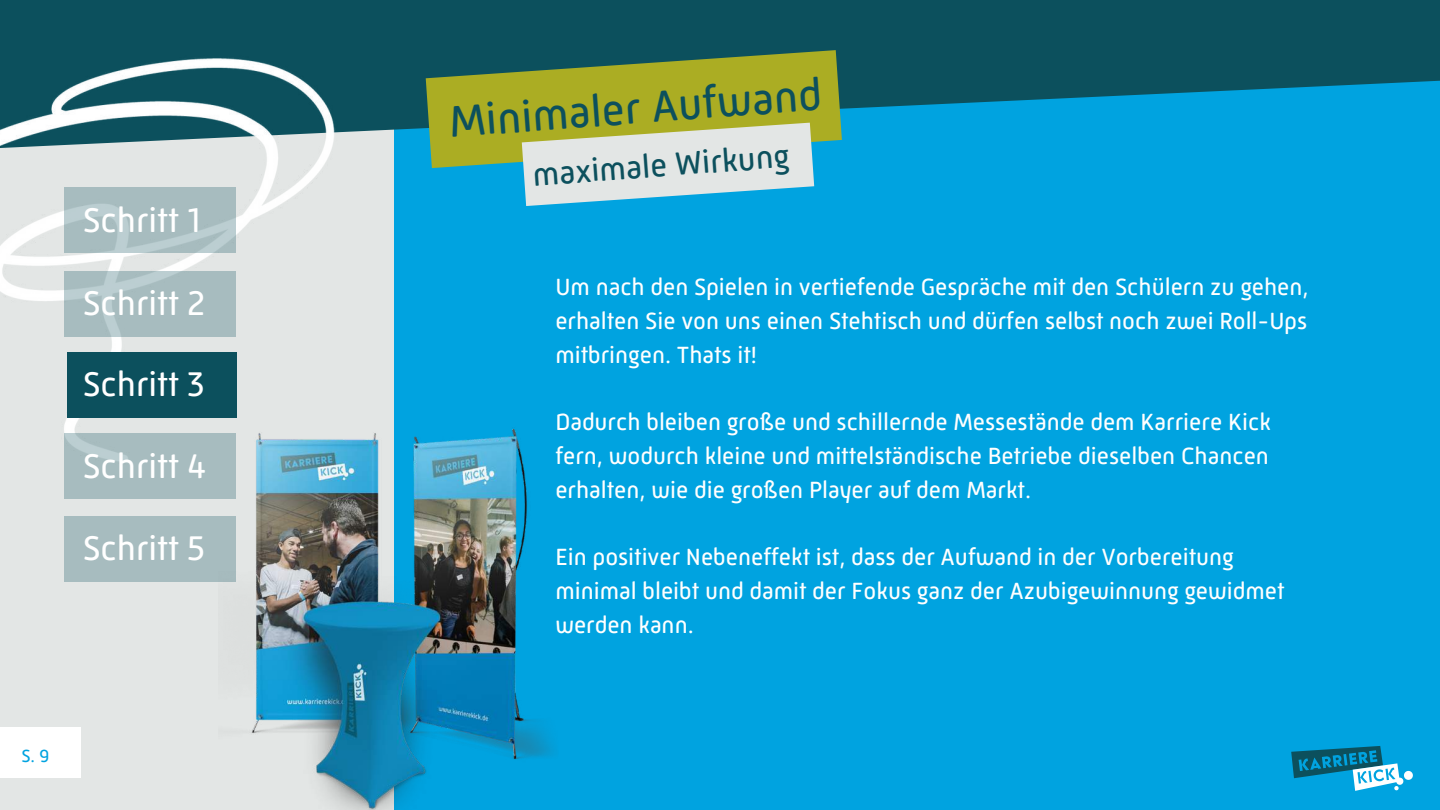
<style>
.page{position:relative;width:1440px;height:810px;background:#fff}
.page>*{position:absolute;margin:0;border:0;box-sizing:border-box;transform-origin:0 0}
.t1{font:45px "Mic 32 New Rounded";color:#0c505d}
.t2{font:35px "Mic 32 New Rounded";color:#fff}
.t3{font:33px "Mic 32 New Rounded";color:#0c505d}
.t4{font:24px/33.8px "Mic 32 New Rounded";color:#fff;text-align:justify}
.t5{font:18px "Mic 32 New Rounded";color:#00a3e0}
</style>
<div class="page">
<div style="left:0;top:56px;width:394px;height:754px;background:#e3e6e5"></div>
<div style="left:394px;top:0;width:1046px;height:810px;background:#00a3e0"></div>
<svg style="left:0;top:0;width:1440px;height:132px;fill:#0c505d"></svg>
<img style="left:0;top:12px;width:347px;height:487px">
<div style="left:0;top:727px;width:81px;height:50px;background:#fff"></div>
<svg style="left:65px;top:188px;width:171px;height:65px;background:#abbfc2"></svg>
<svg style="left:65px;top:271px;width:171px;height:65px;background:#a9bec1"></svg>
<div style="left:67px;top:352px;width:169px;height:65px;background:#0c505d"></div>
<svg style="left:1291px;top:746px;width:122px;height:45px"></svg>
<div style="left:65px;top:434px;width:171px;height:65px;background:#a7bcbf"></div>
<svg style="left:426px;top:50px;width:416px;height:118px;background:#899c33"></svg>
<svg style="left:522px;top:123px;width:292px;height:83px;background:#c0d7cd"></svg>
<div style="left:65px;top:516px;width:171px;height:65px;background:#a7bcbf"></div>
<img style="left:218px;top:352px;width:335px;height:458px">
<h2 class="t2" style="left:83px;top:200px;width:119px">Schritt 1</h2>
<h2 class="t2" style="left:83px;top:283px;width:124px">Schritt 2</h2>
<h2 class="t2" style="left:83px;top:364px;width:124px">Schritt 3</h2>
<h2 class="t2" style="left:83px;top:446px;width:125px">Schritt 4</h2>
<h2 class="t2" style="left:83px;top:528px;width:124px">Schritt 5</h2>
<p class="t5" style="left:21px;top:745px;width:29px">S. 9</p>
<h1 class="t1" style="left:447px;top:95px;width:375px;rotate:-4deg">Minimaler Aufwand</h1>
<h3 class="t3" style="left:531px;top:155px;width:259px;rotate:-4deg">maximale Wirkung</h3>
<p class="t4" style="left:555px;top:270px;width:755px">Um nach den Spielen in vertiefende Gespräche mit den Schülern zu gehen, erhalten Sie von uns einen Stehtisch und dürfen selbst noch zwei Roll-Ups mitbringen. Thats it!</p>
<p class="t4" style="left:555px;top:405px;width:717px">Dadurch bleiben große und schillernde Messestände dem Karriere Kick fern, wodurch kleine und mittelständische Betriebe dieselben Chancen erhalten, wie die großen Player auf dem Markt.</p>
<p class="t4" style="left:555px;top:540px;width:731px;text-align:left">Ein positiver Nebeneffekt ist, dass der Aufwand in der Vorbereitung minimal bleibt und damit der Fokus ganz der Azubigewinnung gewidmet werden kann.</p>
</div>
